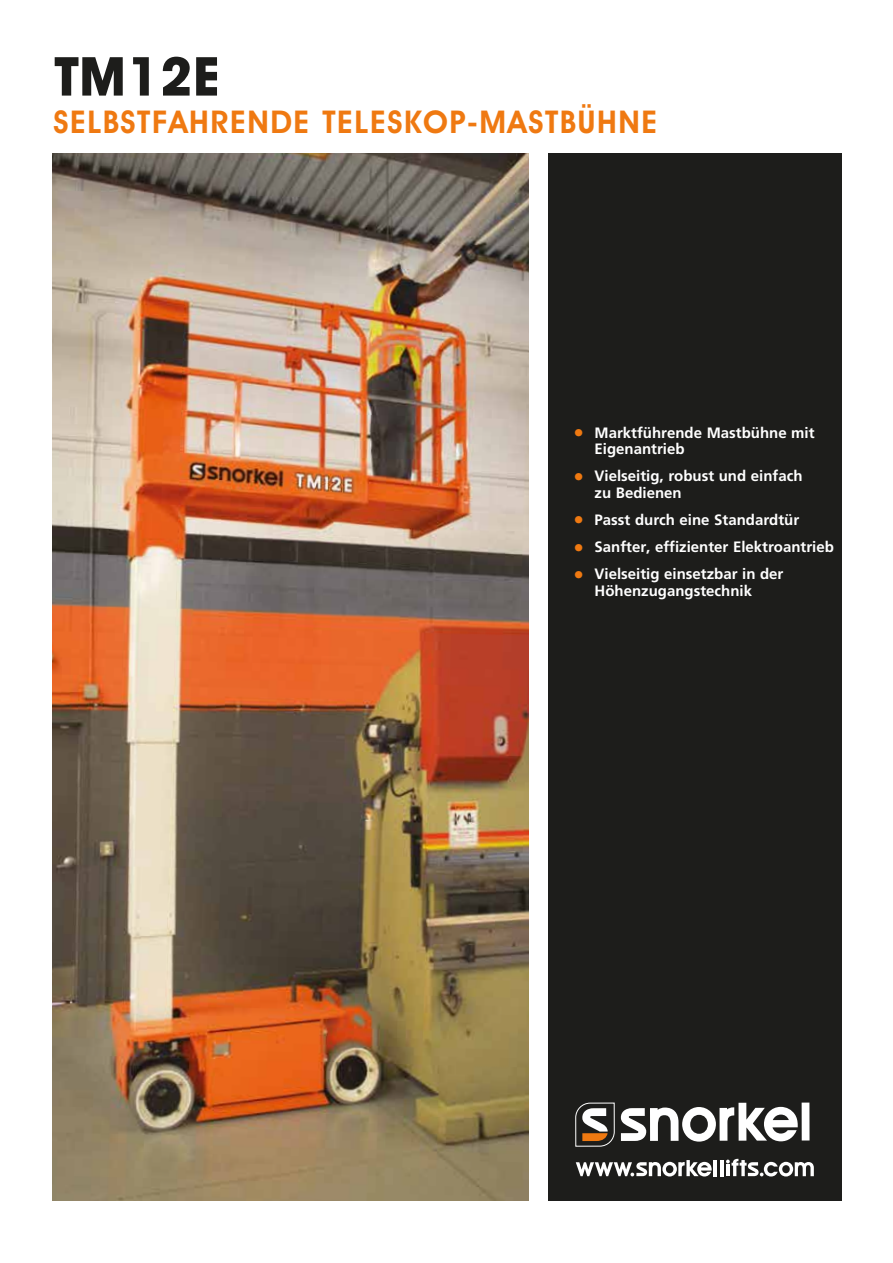
<style>
.page{position:relative;width:893px;height:1263px;background:#fff}
.page>*{position:absolute;margin:0;border:0;box-sizing:border-box;transform-origin:0 0}
.t1{font:700 54px "Avant Garde IT Cby BT";letter-spacing:.02em;color:#1d1d1b}
.t2{font:600 31.5px "Avant Garde IT Cby BT";letter-spacing:.05em;color:#ef7911}
.t3{font:700 15px/16.5px "Frutiger";color:#fff}
.s1{font-size:21px;color:#ef7911}
</style>
<div class="page">
<div style="left:548px;top:153px;width:293px;height:1047px;background:#1d1d1b"></div>
<div style="left:802px;top:1102px;width:7px;height:38px;background:#fff"></div>
<svg style="left:621px;top:1103px;width:177px;height:38px"></svg>
<svg style="left:575px;top:1102px;width:40px;height:44px"></svg>
<img style="left:52px;top:153px;width:476px;height:1047px">
<hr style="left:713px;top:1160px;width:4px;height:16px;background:#fff">
<hr style="left:720px;top:1160px;width:3px;height:16px;background:#fff">
<svg style="left:576px;top:1160px;width:136px;height:16px"></svg>
<svg style="left:726px;top:1159px;width:88px;height:17px"></svg>
<h1 class="t1" style="left:54px;top:44px;width:167px">TM12E</h1>
<h2 class="t2" style="left:53px;top:103px;width:605px">SELBSTFAHRENDE TELESKOP-MASTBÜHNE</h2>
<p class="t3" style="left:595px;top:424px;width:222px;text-indent:-21px"><span class="s1">•</span> Marktführende Mastbühne mit<br>Eigenantrieb</p>
<p class="t3" style="left:595px;top:468px;width:209px;text-indent:-21px"><span class="s1">•</span> Vielseitig, robust und einfach zu Bedienen</p>
<p class="t3" style="left:573px;top:512px;width:227px"><span class="s1">•</span> Passt durch eine Standardtür</p>
<p class="t3" style="left:573px;top:539px;width:262px"><span class="s1">•</span> Sanfter, effizienter Elektroantrieb</p>
<p class="t3" style="left:595px;top:566px;width:190px;text-indent:-21px"><span class="s1">•</span> Vielseitig einsetzbar in der<br>Höhenzugangstechnik</p>
</div>
